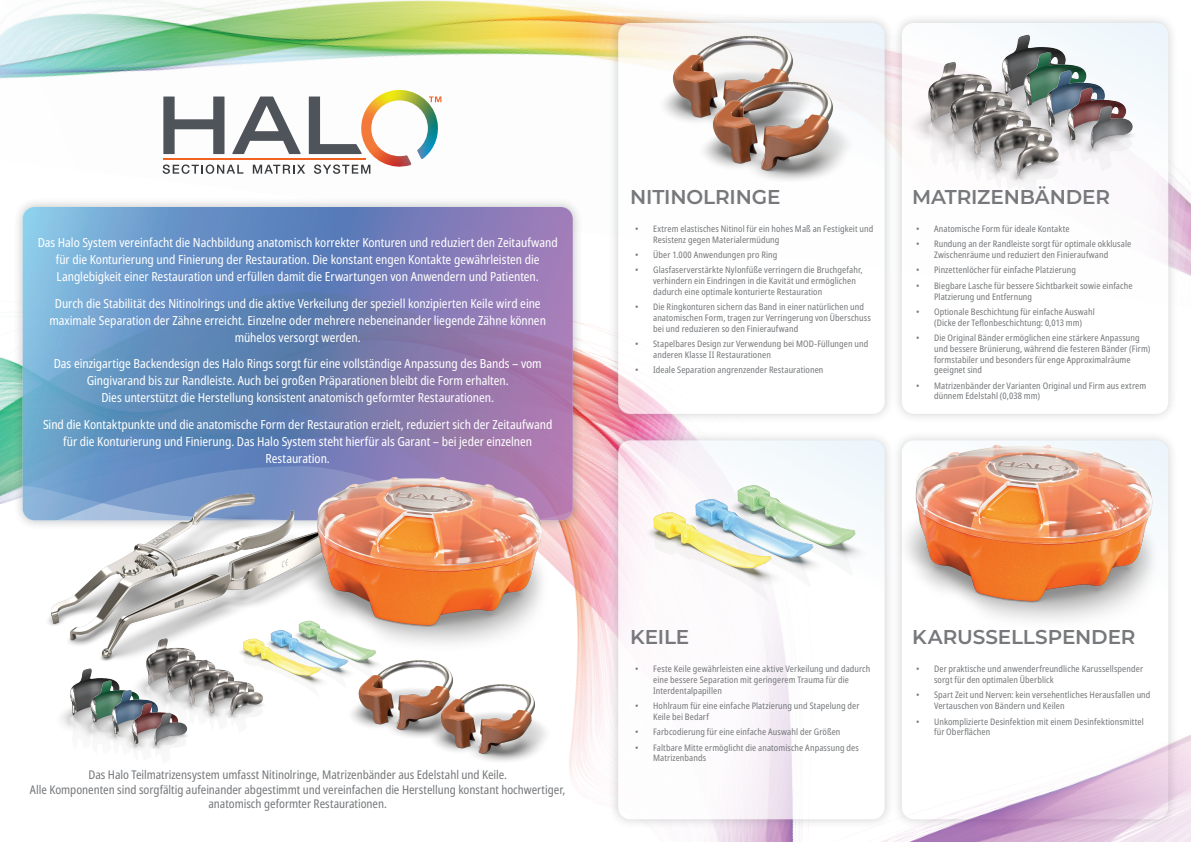
<style>
.page{position:relative;width:1191px;height:842px;background:#fff}
.page>*{position:absolute;margin:0;border:0;box-sizing:border-box;transform-origin:0 0}
.t1{font:600 20px "Montserrat";letter-spacing:-.01em;color:#76787b}
.t2{font:condensed 12.5px/17px "Noto Sans";letter-spacing:-.005em;color:#fff;text-align:center}
.t3{font:condensed 12px/14.4px "Noto Sans";letter-spacing:-.005em;color:#76787b;text-align:center}
.t4{font:condensed 9px/10.8px "Noto Sans";letter-spacing:.01em;color:#76787b}
</style>
<div class="page">
<img style="left:0;top:0;width:1191px;height:276px">
<img style="left:0;top:163px;width:803px;height:679px">
<div style="left:608px;top:13px;width:286px;height:411px;background:#4f545b;opacity:.4"></div>
<svg style="left:618px;top:23px;width:266px;height:391px"></svg>
<div style="left:608px;top:430px;width:286px;height:399px;background:#4f545b;opacity:.4"></div>
<svg style="left:618px;top:440px;width:266px;height:379px"></svg>
<div style="left:891px;top:13px;width:287px;height:411px;background:#4f545b;opacity:.4"></div>
<div style="left:902px;top:23px;width:266px;height:391px;background:linear-gradient(to right,#fff,#fcfcfd);border-radius:12px"></div>
<div style="left:12px;top:197px;width:571px;height:334px;background:#4f545b;opacity:.4"></div>
<svg style="left:23px;top:207px;width:550px;height:313px;background:#7687ba"></svg>
<img style="left:831px;top:640px;width:360px;height:202px">
<img style="left:975px;top:33px;width:107px;height:27px">
<img style="left:996px;top:46px;width:107px;height:26px">
<img style="left:1017px;top:58px;width:106px;height:26px">
<img style="left:1038px;top:71px;width:106px;height:26px">
<img style="left:1054px;top:83px;width:107px;height:108px">
<img style="left:901px;top:60px;width:107px;height:109px">
<img style="left:922px;top:72px;width:107px;height:110px">
<img style="left:943px;top:84px;width:107px;height:110px">
<img style="left:964px;top:97px;width:106px;height:110px">
<img style="left:980px;top:109px;width:107px;height:110px">
<img style="left:694px;top:481px;width:175px;height:113px">
<img style="left:667px;top:487px;width:174px;height:113px">
<img style="left:640px;top:493px;width:174px;height:114px">
<svg style="left:163px;top:164px;width:80px;height:10px"></svg>
<svg style="left:253px;top:165px;width:52px;height:9px"></svg>
<svg style="left:314px;top:164px;width:56px;height:10px"></svg>
<img style="left:360px;top:90px;width:78px;height:77px">
<hr style="left:163px;top:159px;width:202px;height:1px;background:#f26221">
<svg style="left:163px;top:97px;width:61px;height:57px"></svg>
<svg style="left:232px;top:97px;width:69px;height:57px"></svg>
<svg style="left:309px;top:97px;width:53px;height:57px"></svg>
<svg style="left:429px;top:96px;width:12px;height:6px"></svg>
<img style="left:883px;top:430px;width:283px;height:214px">
<img style="left:0;top:457px;width:351px;height:227px">
<img style="left:61px;top:486px;width:286px;height:226px">
<img style="left:257px;top:463px;width:299px;height:203px">
<img style="left:126px;top:636px;width:82px;height:39px">
<img style="left:146px;top:644px;width:82px;height:37px">
<img style="left:166px;top:650px;width:69px;height:39px">
<img style="left:186px;top:658px;width:49px;height:37px">
<img style="left:202px;top:663px;width:83px;height:86px">
<img style="left:270px;top:618px;width:114px;height:41px">
<img style="left:252px;top:622px;width:114px;height:37px">
<img style="left:235px;top:626px;width:114px;height:74px">
<img style="left:49px;top:667px;width:83px;height:84px">
<img style="left:69px;top:675px;width:83px;height:84px">
<img style="left:89px;top:681px;width:83px;height:84px">
<img style="left:109px;top:689px;width:83px;height:84px">
<img style="left:126px;top:695px;width:83px;height:84px">
<img style="left:657px;top:33px;width:159px;height:129px">
<img style="left:697px;top:80px;width:159px;height:129px">
<img style="left:347px;top:659px;width:124px;height:101px">
<img style="left:428px;top:682px;width:125px;height:102px">
<p class="t2" style="left:38px;top:235px;width:521px">Das Halo System vereinfacht die Nachbildung anatomisch korrekter Konturen und reduziert den Zeitaufwand für die Konturierung und Finierung der Restauration. Die konstant engen Kontakte gewährleisten die<br>Langlebigkeit einer Restauration und erfüllen damit die Erwartungen von Anwendern und Patienten.</p>
<h2 class="t2" style="left:49px;top:295px;width:498px">Durch die Stabilität des Nitinolrings und die aktive Verkeilung der speziell konzipierten Keile wird eine maximale Separation der Zähne erreicht. Einzelne oder mehrere nebeneinander liegende Zähne können mühelos versorgt werden.</h2>
<p class="t2" style="left:54px;top:356px;width:489px">Das einzigartige Backendesign des Halo Rings sorgt für eine vollständige Anpassung des Bands – vom<br>Gingivarand bis zur Randleiste. Auch bei großen Präparationen bleibt die Form erhalten.<br>Dies unterstützt die Herstellung konsistent anatomisch geformter Restaurationen.</p>
<h2 class="t2" style="left:43px;top:416px;width:511px">Sind die Kontaktpunkte und die anatomische Form der Restauration erzielt, reduziert sich der Zeitaufwand für die Konturierung und Finierung. Das Halo System steht hierfür als Garant – bei jeder einzelnen<br>Restauration.</h2>
<p class="t3" style="left:30px;top:768px;width:537px">Das Halo Teilmatrizensystem umfasst Nitinolringe, Matrizenbänder aus Edelstahl und Keile.<br>Alle Komponenten sind sorgfältig aufeinander abgestimmt und vereinfachen die Herstellung konstant hochwertiger, anatomisch geformter Restaurationen.</p>
<h1 class="t1" style="left:630px;top:183px;width:152px">NITINOLRINGE</h1>
<h1 class="t1" style="left:912px;top:183px;width:199px">MATRIZENBÄNDER</h1>
<p class="t4" style="left:653px;top:224px;width:222px;text-indent:-18px">• Extrem elastisches Nitinol für ein hohes Maß an Festigkeit und<br>Resistenz gegen Materialermüdung</p>
<p class="t4" style="left:635px;top:250px;width:144px">• Über 1.000 Anwendungen pro Ring</p>
<p class="t4" style="left:653px;top:265px;width:211px;text-indent:-18px">• Glasfaserverstärkte Nylonfüße verringern die Bruchgefahr, verhindern ein Eindringen in die Kavität und ermöglichen dadurch eine optimale konturierte Restauration</p>
<p class="t4" style="left:653px;top:302px;width:219px;text-indent:-18px">• Die Ringkonturen sichern das Band in einer natürlichen und anatomischen Form, tragen zur Verringerung von Überschuss bei und reduzieren so den Finieraufwand</p>
<p class="t4" style="left:653px;top:339px;width:217px;text-indent:-18px">• Stapelbares Design zur Verwendung bei MOD-Füllungen und anderen Klasse II Restaurationen</p>
<p class="t4" style="left:635px;top:365px;width:190px">• Ideale Separation angrenzender Restaurationen</p>
<p class="t4" style="left:916px;top:224px;width:155px">• Anatomische Form für ideale Kontakte</p>
<p class="t4" style="left:916px;top:239px;width:217px;text-align:center">• Rundung an der Randleiste sorgt für optimale okklusale<br>Zwischenräume und reduziert den Finieraufwand</p>
<p class="t4" style="left:916px;top:265px;width:161px">• Pinzettenlöcher für einfache Platzierung</p>
<p class="t4" style="left:934px;top:280px;width:200px;text-indent:-18px">• Biegbare Lasche für bessere Sichtbarkeit sowie einfache<br>Platzierung und Entfernung</p>
<p class="t4" style="left:916px;top:306px;width:180px;text-align:center">• Optionale Beschichtung für einfache Auswahl (Dicke der Teflonbeschichtung: 0,013 mm)</p>
<p class="t4" style="left:934px;top:332px;width:218px;text-indent:-18px">• Die Original Bänder ermöglichen eine stärkere Anpassung und bessere Brünierung, während die festeren Bänder (Firm) formstabiler und besonders für enge Approximalräume geeignet sind</p>
<p class="t4" style="left:934px;top:380px;width:214px;text-indent:-18px">• Matrizenbänder der Varianten Original und Firm aus extrem dünnem Edelstahl (0,038 mm)</p>
<h1 class="t1" style="left:630px;top:623px;width:61px">KEILE</h1>
<h1 class="t1" style="left:912px;top:623px;width:225px">KARUSSELLSPENDER</h1>
<p class="t4" style="left:653px;top:664px;width:219px;text-indent:-18px">• Feste Keile gewährleisten eine aktive Verkeilung und dadurch eine bessere Separation mit geringerem Trauma für die<br>Interdentalpapillen</p>
<p class="t4" style="left:653px;top:701px;width:208px;text-indent:-18px">• Hohlraum für eine einfache Platzierung und Stapelung der<br>Keile bei Bedarf</p>
<p class="t4" style="left:635px;top:727px;width:207px">• Farbcodierung für eine einfache Auswahl der Größen</p>
<p class="t4" style="left:653px;top:742px;width:207px;text-indent:-18px">• Faltbare Mitte ermöglicht die anatomische Anpassung des<br>Matrizenbands</p>
<p class="t4" style="left:934px;top:664px;width:210px;text-indent:-18px">• Der praktische und anwenderfreundliche Karussellspender sorgt für den optimalen Überblick</p>
<p class="t4" style="left:934px;top:690px;width:218px;text-indent:-18px">• Spart Zeit und Nerven: kein versehentliches Herausfallen und<br>Vertauschen von Bändern und Keilen</p>
<p class="t4" style="left:934px;top:716px;width:211px;text-indent:-18px">• Unkomplizierte Desinfektion mit einem Desinfektionsmittel für Oberflächen</p>
</div>
